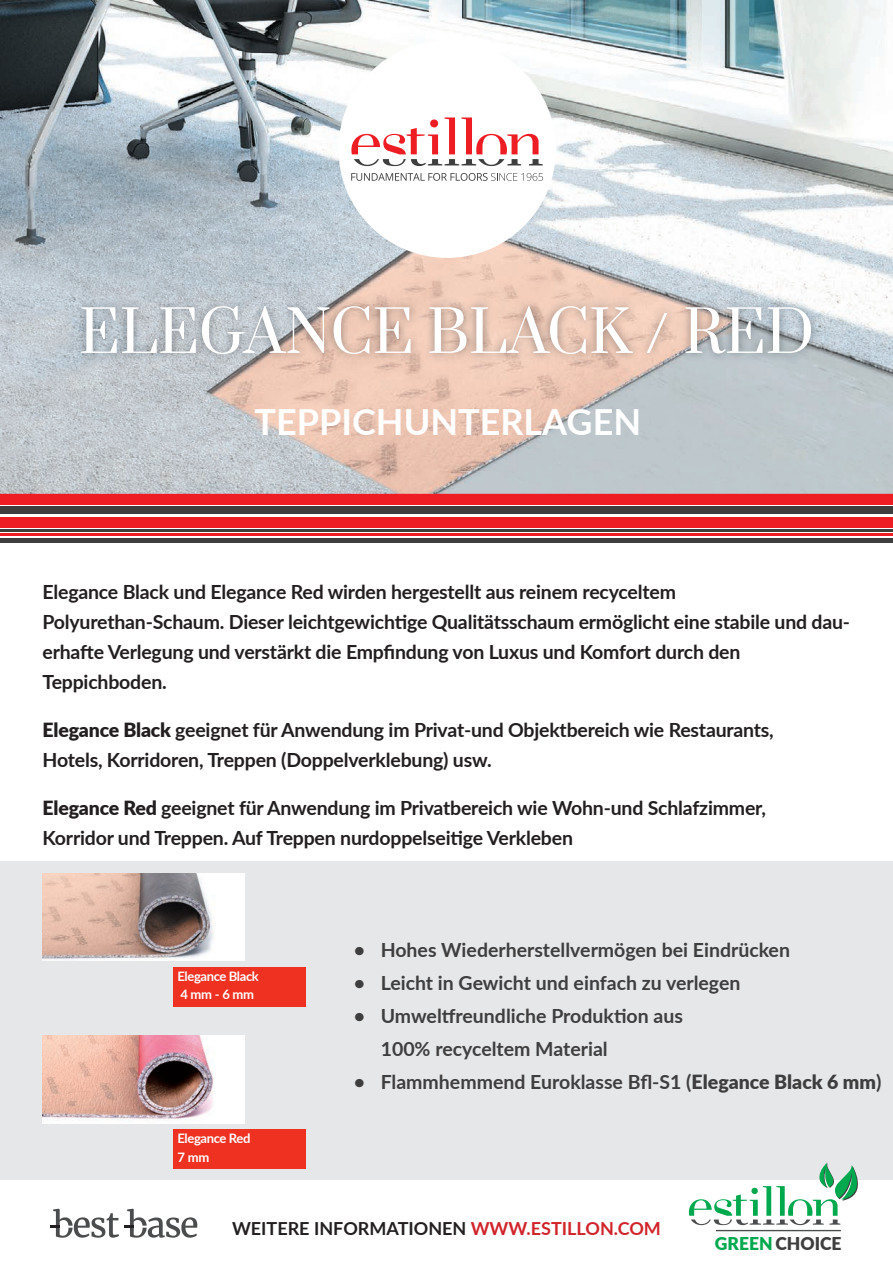
<style>
.page{position:relative;width:893px;height:1263px;background:#fff}
.page>*{position:absolute;margin:0;border:0;box-sizing:border-box;transform-origin:0 0}
.t1{font:57px "Prata";color:#fff}
.t2{font:700 36px "Lato";color:#fff}
.t3{font:700 19.5px/30px "Lato";letter-spacing:-.01em;color:#231f20}
.t4{font:700 19.5px/33px "Lato";color:#3e3e3f}
.t5{font:700 18px "Lato";color:#231f20}
.t6{font:900 17.7px "Lato";color:#3e3e3f}
.t7{font:700 13.05px/18.3px "Lato";letter-spacing:-.03em;color:#fff}
.s1{font-weight:900}
.s2{color:#d1232a}
.s3{color:#00a84e}
</style>
<div class="page">
<div style="left:0;top:538px;width:893px;height:5px;background:#3e3e3f"></div>
<hr style="left:0;top:529px;width:893px;height:3px;background:#3e3e3f">
<hr style="left:0;top:533px;width:893px;height:3px;background:#ee1d23">
<div style="left:0;top:517px;width:893px;height:10px;background:#ee1d23"></div>
<div style="left:0;top:506px;width:893px;height:8px;background:#3e3e3f"></div>
<div style="left:0;top:493px;width:893px;height:12px;background:#ee1d23"></div>
<img style="left:0;top:0;width:893px;height:494px">
<div style="left:0;top:860px;width:893px;height:319px;background:#e6e7e9"></div>
<div style="left:338px;top:40px;width:218px;height:218px;background:#fff;border-radius:50%"></div>
<svg style="left:351px;top:173px;width:192px;height:8px"></svg>
<svg style="left:351px;top:117px;width:192px;height:49px"></svg>
<hr style="left:716px;top:1230px;width:125px;height:1px;background:#4b4c4d">
<svg style="left:689px;top:1162px;width:181px;height:63px"></svg>
<svg style="left:50px;top:1209px;width:147px;height:28px"></svg>
<img style="left:43px;top:873px;width:202px;height:87px">
<img style="left:43px;top:1036px;width:202px;height:87px">
<div style="left:173px;top:1129px;width:133px;height:40px;background:#ef3122"></div>
<div style="left:173px;top:967px;width:133px;height:39px;background:#ef3122"></div>
<img style="left:73px;top:297px;width:747px;height:66px">
<h1 class="t1" style="left:79px;top:296px;width:737px">ELEGANCE BLACK / RED</h1>
<h2 class="t2" style="left:255px;top:395px;width:388px">TEPPICHUNTERLAGEN</h2>
<p class="t3" style="left:43px;top:576px;width:809px">Elegance Black und Elegance Red wirden hergestellt aus reinem recyceltem Polyurethan-Schaum. Dieser leichtgewichtige Qualitätsschaum ermöglicht eine stabile und dau&shy;erhafte Verlegung und verstärkt die Empfindung von Luxus und Komfort durch den Teppichboden.</p>
<p class="t3" style="left:43px;top:714px;width:733px"><span class="s1">Elegance Black</span> geeignet für Anwendung im Privat-und Objektbereich wie Restaurants,<br>Hotels, Korridoren, Treppen (Doppelverklebung) usw.</p>
<p class="t3" style="left:43px;top:792px;width:725px"><span class="s1">Elegance Red</span> geeignet für Anwendung im Privatbereich wie Wohn-und Schlafzimmer,<br>Korridor und Treppen. Auf Treppen nurdoppelseitige Verkleben</p>
<p class="t7" style="left:177px;top:966px;width:83px">Elegance Black<br>4 mm - 6 mm</p>
<p class="t7" style="left:177px;top:1129px;width:74px">Elegance Red<br>7 mm</p>
<p class="t4" style="left:354px;top:933px;width:438px">• Hohes Wiederherstellvermögen bei Eindrücken</p>
<p class="t4" style="left:354px;top:966px;width:388px">• Leicht in Gewicht und einfach zu verlegen</p>
<p class="t4" style="left:381px;top:999px;width:304px;text-indent:-27px">• Umweltfreundliche Produktion aus<br>100% recyceltem Material</p>
<p class="t4" style="left:354px;top:1065px;width:529px">• Flammhemmend Euroklasse Bfl-S1 (<span class="s1">Elegance Black 6 mm</span>)</p>
<p class="t5" style="left:232px;top:1215px;width:430px">WEITERE INFORMATIONEN <span class="s2">WWW.ESTILLON.COM</span></p>
<p class="t6" style="left:715px;top:1230px;width:128px"><span class="s3">GREEN</span> CHOICE</p>
</div>
